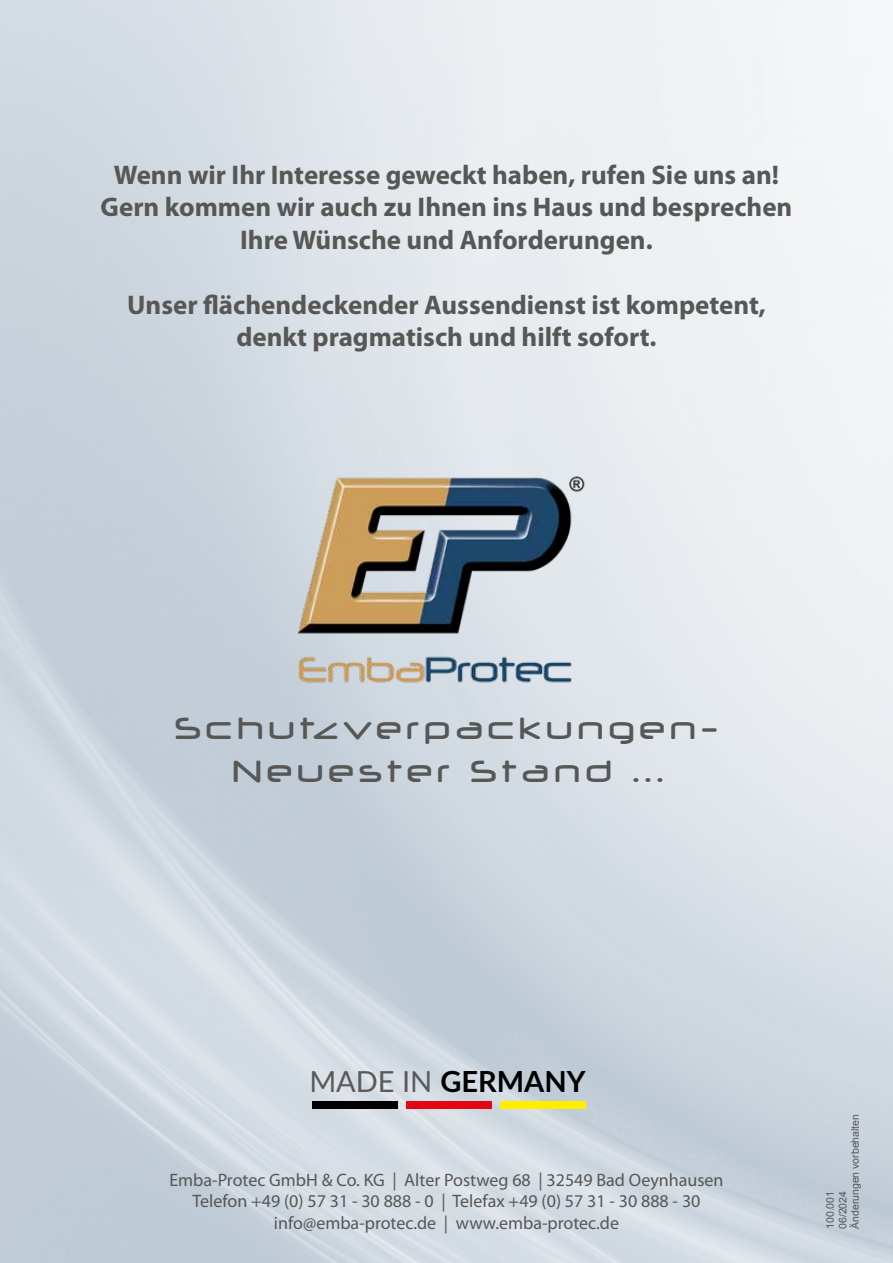
<style>
.page{position:relative;width:893px;height:1263px;background:#fff}
.page>*{position:absolute;margin:0;border:0;box-sizing:border-box;transform-origin:0 0}
.t1{font:36px/43.2px "Neuropol";letter-spacing:.15em;color:#575756;text-align:center}
.t2{font:700 28.95px "Lato";color:#000}
.t3{font:700 27px/32.4px "Myriad Pro";color:#575756;text-align:center}
.t4{font:18px/21.6px "Myriad Pro";color:#575756;text-align:center}
.t5{font:10.5px/12.6px "Arial";color:#575756}
.s1{font-weight:400;color:#5a5a59}
</style>
<div class="page">
<img style="left:0;top:0;width:893px;height:1263px">
<img style="left:298px;top:474px;width:296px;height:215px">
<div style="left:312px;top:1101px;width:85px;height:8px;background:#000"></div>
<div style="left:406px;top:1101px;width:86px;height:8px;background:#e30613"></div>
<div style="left:500px;top:1101px;width:86px;height:8px;background:#fe0"></div>
<p class="t3" style="left:101px;top:159px;width:693px">Wenn wir Ihr Interesse geweckt haben, rufen Sie uns an!<br>Gern kommen wir auch zu Ihnen ins Haus und besprechen<br>Ihre Wünsche und Anforderungen.</p>
<p class="t3" style="left:127px;top:289px;width:640px">Unser flächendeckender Aussendienst ist kompetent, denkt pragmatisch und hilft sofort.</p>
<h1 class="t1" style="left:175px;top:707px;width:544px">Schutzverpackungen-<br>Neuester Stand ...</h1>
<p class="t2" style="left:309px;top:1060px;width:278px"><span class="s1">MADE IN</span> GERMANY</p>
<p class="t4" style="left:169px;top:1169px;width:556px">Emba-Protec GmbH &amp; Co. KG | Alter Postweg 68 | 32549 Bad Oeynhausen<br>Telefon +49 (0) 57 31 - 30 888 - 0 | Telefax +49 (0) 57 31 - 30 888 - 30 info@emba-protec.de | www.emba-protec.de</p>
<p class="t5" style="left:824px;top:1229px;width:116px;rotate:-90deg">100.001<br>06/2024<br>Änderungen vorbehalten</p>
</div>
